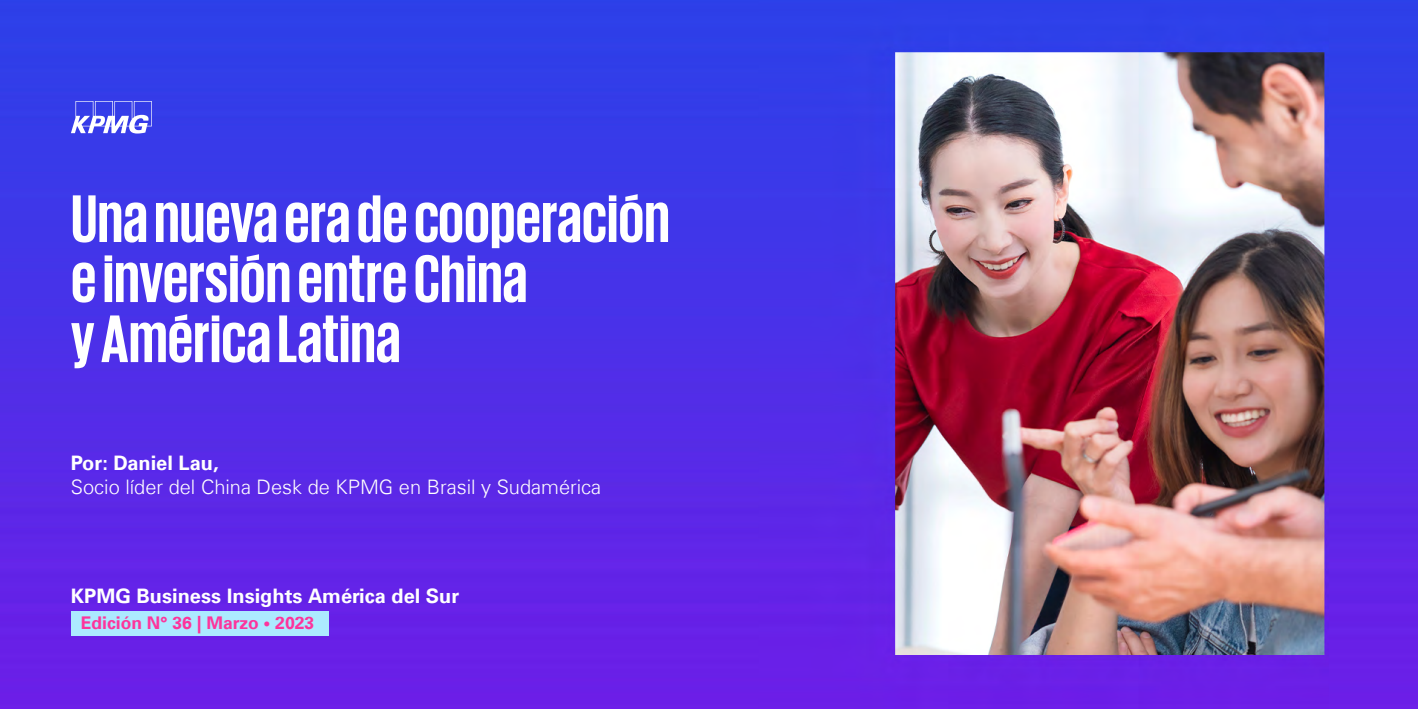
<style>
.page{position:relative;width:1418px;height:709px;background:#fff}
.page>*{position:absolute;margin:0;border:0;box-sizing:border-box;transform-origin:0 0}
.t1{font:700 68.75px/60px "KPMG";color:#fff}
.t2{font:700 20px "Universfor KPMG";color:#fff}
.t3{font:300 20px "Universfor KPMG";color:#fff}
.t4{font:700 17.5px "Universfor KPMG";color:#fd349c}
.s1{font-family:"Univers 45";font-weight:300;font-size:13.75px}
</style>
<div class="page">
<img style="left:0;top:0;width:1417px;height:709px">
<svg style="left:71px;top:101px;width:81px;height:32px"></svg>
<div style="left:71px;top:611px;width:257px;height:25px;background:#aceaff"></div>
<p class="t1" style="left:71px;top:187px;width:600px">Una nueva era de cooperación e inversión entre China<br>y América Latina</p>
<p class="t2" style="left:71px;top:451px;width:149px">Por: Daniel Lau,</p>
<p class="t3" style="left:71px;top:474px;width:532px">Socio líder del China Desk de KPMG en Brasil y Sudamérica</p>
<p class="t2" style="left:71px;top:584px;width:390px">KPMG Business Insights América del Sur</p>
<p class="t4" style="left:81px;top:613px;width:235px">Edición N° 36 | Marzo <span class="s1">•</span> 2023</p>
</div>
